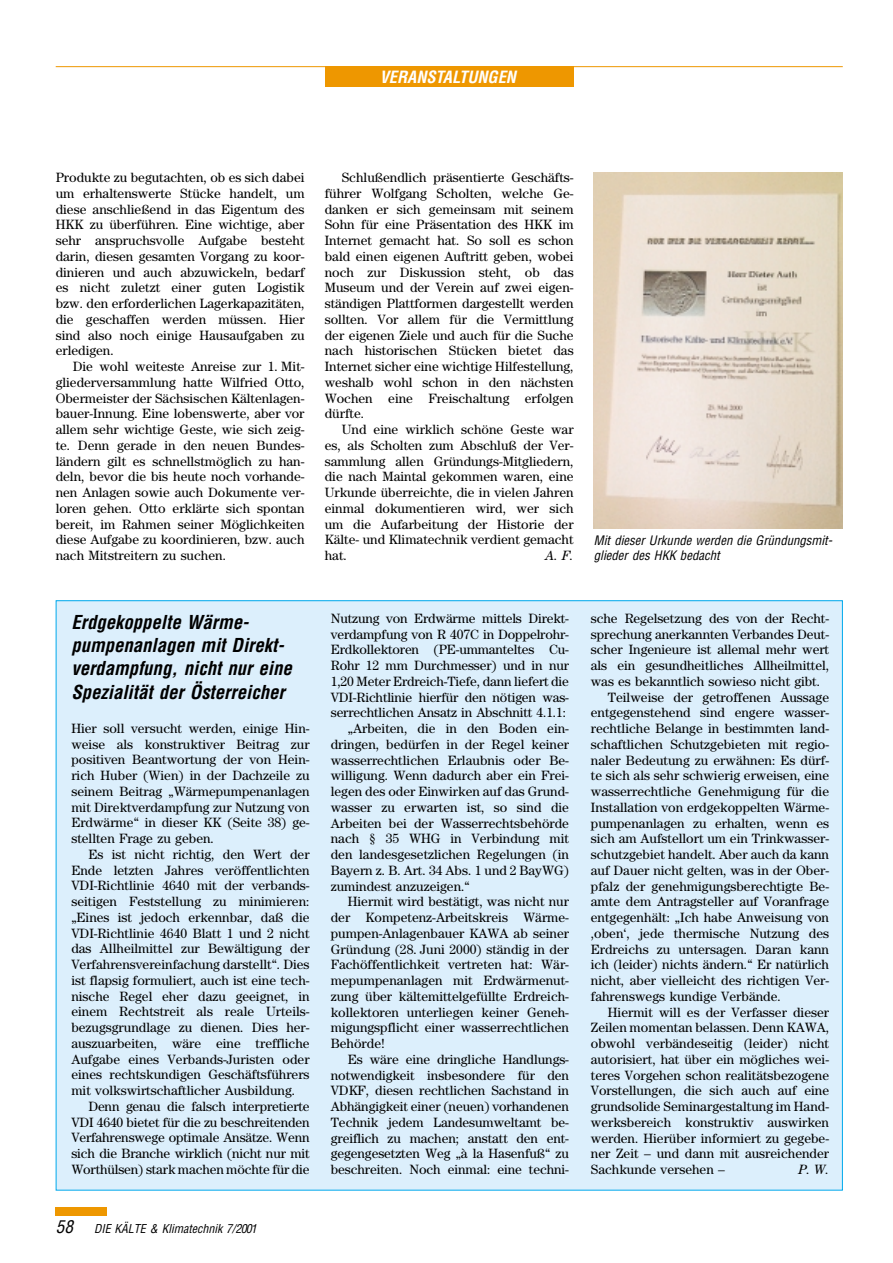
<style>
.page{position:relative;width:893px;height:1263px;background:#fff}
.page>*{position:absolute;margin:0;border:0;box-sizing:border-box;transform-origin:0 0}
.t1{font:italic 700 condensed 18.75px/23.2px "Helvetica";color:#000}
.t2{font:italic 700 condensed 16.5px "Helvetica";color:#fff}
.t3{font:13.5px/15.8px "Century";color:#000;text-align:justify}
.t4{font:italic 13.5px "Century";color:#000}
.t5{font:italic condensed 12.75px/15px "Helvetica";color:#000}
.t6{font:italic condensed 12px "Helvetica";color:#000}
.s1{font-size:17.25px}
</style>
<div class="page">
<div style="left:56px;top:1208px;width:51px;height:8px;background:#ee9700"></div>
<div style="left:325px;top:67px;width:248px;height:20px;background:#ee9700"></div>
<hr style="left:56px;top:66px;width:786px;height:1px;background:#ee9700">
<img style="left:594px;top:173px;width:248px;height:355px">
<div style="left:56px;top:601px;width:786px;height:589px;background:#dceffc"></div>
<p class="t2" style="left:379px;top:71px;width:138px">VERANSTALTUNGEN</p>
<p class="t3" style="left:56px;top:171px;width:250px">Produkte zu begutachten, ob es sich dabei um erhaltenswerte Stücke handelt, um diese anschließend in das Eigentum des HKK zu überführen. Eine wichtige, aber sehr anspruchsvolle Aufgabe besteht darin, diesen gesamten Vorgang zu koor&shy;dinieren und auch abzuwickeln, bedarf es nicht zuletzt einer guten Logistik bzw. den erforderlichen Lagerkapazitäten, die geschaffen werden müssen. Hier sind also noch einige Hausaufgaben zu erledigen.</p>
<p class="t3" style="left:56px;top:360px;width:250px;text-indent:17px">Die wohl weiteste Anreise zur 1. Mit&shy;gliederversammlung hatte Wilfried Otto, Obermeister der Sächsischen Kältenlagen&shy;bauer-Innung. Eine lobenswerte, aber vor allem sehr wichtige Geste, wie sich zeig&shy;te. Denn gerade in den neuen Bundes&shy;ländern gilt es schnellstmöglich zu han&shy;deln, bevor die bis heute noch vorhande&shy;nen Anlagen sowie auch Dokumente ver&shy;loren gehen. Otto erklärte sich spontan bereit, im Rahmen seiner Möglichkeiten diese Aufgabe zu koordinieren, bzw. auch nach Mitstreitern zu suchen.</p>
<p class="t3" style="left:325px;top:171px;width:250px;text-indent:17px">Schlußendlich präsentierte Geschäfts&shy;führer Wolfgang Scholten, welche Ge&shy;danken er sich gemeinsam mit seinem Sohn für eine Präsentation des HKK im Internet gemacht hat. So soll es schon bald einen eigenen Auftritt geben, wobei noch zur Diskussion steht, ob das Museum und der Verein auf zwei eigen&shy;ständigen Plattformen dargestellt werden sollten. Vor allem für die Vermittlung der eigenen Ziele und auch für die Suche nach historischen Stücken bietet das Internet sicher eine wichtige Hilfestellung, weshalb wohl schon in den nächsten Wochen eine Freischaltung erfolgen dürfte.</p>
<p class="t3" style="left:325px;top:423px;width:250px;text-indent:17px">Und eine wirklich schöne Geste war es, als Scholten zum Abschluß der Ver&shy;sammlung allen Gründungs-Mitgliedern, die nach Maintal gekommen waren, eine Urkunde überreichte, die in vielen Jahren einmal dokumentieren wird, wer sich um die Aufarbeitung der Historie der Kälte- und Klimatechnik verdient gemacht hat.</p>
<p class="t4" style="left:545px;top:551px;width:30px">A. F.</p>
<p class="t5" style="left:594px;top:534px;width:240px">Mit dieser Urkunde werden die Gründungsmit&shy;glieder des HKK bedacht</p>
<h1 class="t1" style="left:71px;top:612px;width:222px">Erdgekoppelte Wärme&shy;pumpenanlagen mit Direkt&shy;verdampfung, nicht nur eine<br>Spezialität der Österreicher</h1>
<p class="t3" style="left:71px;top:722px;width:240px">Hier soll versucht werden, einige Hin&shy;weise als konstruktiver Beitrag zur positiven Beantwortung der von Hein&shy;rich Huber (Wien) in der Dachzeile zu seinem Beitrag „Wärmepumpenanlagen mit Direktverdampfung zur Nutzung von Erdwärme“ in dieser KK (Seite 38) ge&shy;stellten Frage zu geben.</p>
<p class="t3" style="left:71px;top:848px;width:240px;text-indent:17px">Es ist nicht richtig, den Wert der Ende letzten Jahres veröffentlichten VDI-Richtlinie 4640 mit der verbands&shy;seitigen Feststellung zu minimieren: „Eines ist jedoch erkennbar, daß die VDI-Richtlinie 4640 Blatt 1 und 2 nicht das Allheilmittel zur Bewältigung der Verfahrensvereinfachung darstellt“. Dies ist flapsig formuliert, auch ist eine tech&shy;nische Regel eher dazu geeignet, in einem Rechtstreit als reale Urteils&shy;bezugsgrundlage zu dienen. Dies her&shy;auszuarbeiten, wäre eine treffliche Aufgabe eines Verbands-Juristen oder eines rechtskundigen Geschäftsführers mit volkswirtschaftlicher Ausbildung.</p>
<p class="t3" style="left:71px;top:1100px;width:240px;text-indent:17px">Denn genau die falsch interpretierte VDI 4640 bietet für die zu beschreitenden Verfahrenswege optimale Ansätze. Wenn sich die Branche wirklich (nicht nur mit Worthülsen) stark machen möchte für die</p>
<p class="t6" style="left:56px;top:1224px;width:203px"><span class="s1">58</span> DIE KÄLTE &amp; Klimatechnik 7/2001</p>
<p class="t3" style="left:331px;top:611px;width:240px">Nutzung von Erdwärme mittels Direkt-</p>
<p class="t3" style="left:331px;top:627px;width:240px">verdampfung von R 407C in Doppelrohr-</p>
<p class="t3" style="left:331px;top:643px;width:240px">Erdkollektoren (PE-ummanteltes Cu-</p>
<p class="t3" style="left:331px;top:659px;width:240px">Rohr 12 mm Durchmesser) und in nur</p>
<p class="t3" style="left:331px;top:675px;width:240px">1,20 Meter Erdreich-Tiefe, dann liefert die</p>
<p class="t3" style="left:331px;top:690px;width:240px">VDI-Richtlinie hierfür den nötigen was-</p>
<p class="t3" style="left:331px;top:706px;width:237px">serrechtlichen Ansatz in Abschnitt 4.1.1:</p>
<p class="t3" style="left:348px;top:722px;width:223px">„Arbeiten, die in den Boden ein-</p>
<p class="t3" style="left:331px;top:738px;width:240px">dringen, bedürfen in der Regel keiner</p>
<p class="t3" style="left:331px;top:753px;width:240px">wasserrechtlichen Erlaubnis oder Be-</p>
<p class="t3" style="left:331px;top:769px;width:240px">willigung. Wenn dadurch aber ein Frei-</p>
<p class="t3" style="left:331px;top:785px;width:240px">legen des oder Einwirken auf das Grund-</p>
<p class="t3" style="left:331px;top:801px;width:240px">wasser zu erwarten ist, so sind die</p>
<p class="t3" style="left:331px;top:816px;width:240px">Arbeiten bei der Wasserrechtsbehörde</p>
<p class="t3" style="left:331px;top:832px;width:240px">nach § 35 WHG in Verbindung mit</p>
<p class="t3" style="left:331px;top:848px;width:240px">den landesgesetzlichen Regelungen (in</p>
<p class="t3" style="left:331px;top:864px;width:240px">Bayern z. B. Art. 34 Abs. 1 und 2 BayWG)</p>
<p class="t3" style="left:331px;top:879px;width:140px">zumindest anzuzeigen.“</p>
<p class="t3" style="left:348px;top:895px;width:223px">Hiermit wird bestätigt, was nicht nur</p>
<p class="t3" style="left:331px;top:911px;width:240px">der Kompetenz-Arbeitskreis Wärme-</p>
<p class="t3" style="left:331px;top:927px;width:240px">pumpen-Anlagenbauer KAWA ab seiner</p>
<p class="t3" style="left:331px;top:942px;width:240px">Gründung (28. Juni 2000) ständig in der</p>
<p class="t3" style="left:331px;top:958px;width:240px">Fachöffentlichkeit vertreten hat: Wär-</p>
<p class="t3" style="left:331px;top:974px;width:240px">mepumpenanlagen mit Erdwärmenut-</p>
<p class="t3" style="left:331px;top:990px;width:240px">zung über kältemittelgefüllte Erdreich-</p>
<p class="t3" style="left:331px;top:1005px;width:240px">kollektoren unterliegen keiner Geneh-</p>
<p class="t3" style="left:331px;top:1021px;width:240px">migungspflicht einer wasserrechtlichen</p>
<p class="t3" style="left:331px;top:1037px;width:56px">Behörde!</p>
<p class="t3" style="left:348px;top:1053px;width:223px">Es wäre eine dringliche Handlungs-</p>
<p class="t3" style="left:331px;top:1068px;width:240px">notwendigkeit insbesondere für den</p>
<p class="t3" style="left:331px;top:1084px;width:240px">VDKF, diesen rechtlichen Sachstand in</p>
<p class="t3" style="left:331px;top:1100px;width:240px">Abhängigkeit einer (neuen) vorhandenen</p>
<p class="t3" style="left:331px;top:1116px;width:240px">Technik jedem Landesumweltamt be-</p>
<p class="t3" style="left:331px;top:1131px;width:240px">greiflich zu machen; anstatt den ent-</p>
<p class="t3" style="left:331px;top:1147px;width:240px">gegengesetzten Weg „à la Hasenfuß“ zu</p>
<p class="t3" style="left:331px;top:1163px;width:240px">beschreiten. Noch einmal: eine techni-</p>
<p class="t3" style="left:591px;top:612px;width:240px">sche Regelsetzung des von der Recht-</p>
<p class="t3" style="left:591px;top:627px;width:240px">sprechung anerkannten Verbandes Deut-</p>
<p class="t3" style="left:591px;top:643px;width:240px">scher Ingenieure ist allemal mehr wert</p>
<p class="t3" style="left:591px;top:659px;width:240px">als ein gesundheitliches Allheilmittel,</p>
<p class="t3" style="left:591px;top:675px;width:231px">was es bekanntlich sowieso nicht gibt.</p>
<p class="t3" style="left:608px;top:690px;width:223px">Teilweise der getroffenen Aussage</p>
<p class="t3" style="left:591px;top:706px;width:240px">entgegenstehend sind engere wasser-</p>
<p class="t3" style="left:591px;top:722px;width:240px">rechtliche Belange in bestimmten land-</p>
<p class="t3" style="left:591px;top:738px;width:240px">schaftlichen Schutzgebieten mit regio-</p>
<p class="t3" style="left:591px;top:753px;width:240px">naler Bedeutung zu erwähnen: Es dürf-</p>
<p class="t3" style="left:591px;top:769px;width:240px">te sich als sehr schwierig erweisen, eine</p>
<p class="t3" style="left:591px;top:785px;width:240px">wasserrechtliche Genehmigung für die</p>
<p class="t3" style="left:591px;top:801px;width:240px">Installation von erdgekoppelten Wärme-</p>
<p class="t3" style="left:591px;top:816px;width:240px">pumpenanlagen zu erhalten, wenn es</p>
<p class="t3" style="left:591px;top:832px;width:240px">sich am Aufstellort um ein Trinkwasser-</p>
<p class="t3" style="left:591px;top:848px;width:240px">schutzgebiet handelt. Aber auch da kann</p>
<p class="t3" style="left:591px;top:864px;width:240px">auf Dauer nicht gelten, was in der Ober-</p>
<p class="t3" style="left:591px;top:879px;width:240px">pfalz der genehmigungsberechtigte Be-</p>
<p class="t3" style="left:591px;top:895px;width:240px">amte dem Antragsteller auf Voranfrage</p>
<p class="t3" style="left:591px;top:911px;width:240px">entgegenhält: „Ich habe Anweisung von</p>
<p class="t3" style="left:591px;top:927px;width:240px">,oben‘, jede thermische Nutzung des</p>
<p class="t3" style="left:591px;top:942px;width:240px">Erdreichs zu untersagen. Daran kann</p>
<p class="t3" style="left:591px;top:958px;width:240px">ich (leider) nichts ändern.“ Er natürlich</p>
<p class="t3" style="left:591px;top:974px;width:240px">nicht, aber vielleicht des richtigen Ver-</p>
<p class="t3" style="left:591px;top:990px;width:191px">fahrenswegs kundige Verbände.</p>
<p class="t3" style="left:608px;top:1005px;width:223px">Hiermit will es der Verfasser dieser</p>
<p class="t3" style="left:591px;top:1021px;width:240px">Zeilen momentan belassen. Denn KAWA,</p>
<p class="t3" style="left:591px;top:1037px;width:240px">obwohl verbändeseitig (leider) nicht</p>
<p class="t3" style="left:591px;top:1053px;width:240px">autorisiert, hat über ein mögliches wei-</p>
<p class="t3" style="left:591px;top:1068px;width:240px">teres Vorgehen schon realitätsbezogene</p>
<p class="t3" style="left:591px;top:1084px;width:240px">Vorstellungen, die sich auch auf eine</p>
<p class="t3" style="left:591px;top:1100px;width:240px">grundsolide Seminargestaltung im Hand-</p>
<p class="t3" style="left:591px;top:1116px;width:240px">werksbereich konstruktiv auswirken</p>
<p class="t3" style="left:591px;top:1131px;width:240px">werden. Hierüber informiert zu gegebe-</p>
<p class="t3" style="left:591px;top:1147px;width:240px">ner Zeit – und dann mit ausreichender</p>
<p class="t3" style="left:591px;top:1163px;width:136px">Sachkunde versehen –</p>
<p class="t4" style="left:798px;top:1165px;width:32px">P. W.</p>
</div>
